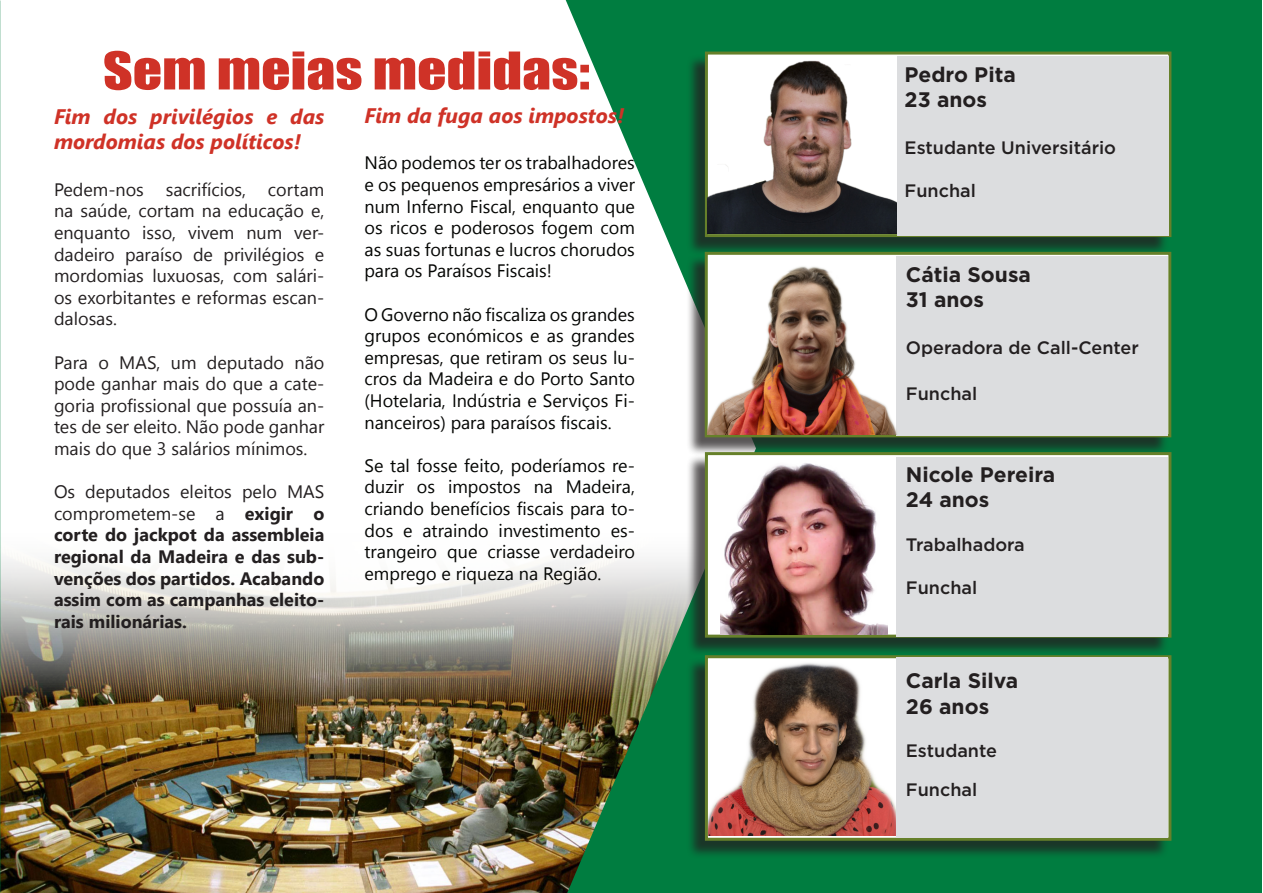
<style>
.page{position:relative;width:1263px;height:893px;background:#fff}
.page>*{position:absolute;margin:0;border:0;box-sizing:border-box;transform-origin:0 0}
.t1{font:48px "Impact";color:#cf3227;scale:1.2 1}
.t2{font:700 21px "Gotham";color:#231f20}
.t3{font:italic 700 21px/25.2px "Segoe UI";color:#cf3227}
.t4{font:18px/21.6px "Segoe UI";color:#040503;text-align:justify}
.t5{font:18px/21.6px "Segoe UI";color:#231f20;text-align:justify}
.t6{font:700 18px/21.6px "Segoe UI";color:#231f20;text-align:justify}
.t7{font:500 18px "Gotham";color:#231f20}
.s1{font-weight:400}
</style>
<div class="page">
<img style="left:0;top:521px;width:567px;height:372px">
<img style="left:567px;top:559px;width:270px;height:334px">
<svg style="left:566px;top:0;width:271px;height:523px"></svg>
<div style="left:837px;top:0;width:424px;height:893px;background:#007d40"></div>
<div style="left:686px;top:54px;width:483px;height:202px;background:#231f20;opacity:.75"></div>
<svg style="left:705px;top:52px;width:466px;height:185px;background:#788c4a"></svg>
<img style="left:708px;top:54px;width:190px;height:179px">
<div style="left:686px;top:254px;width:483px;height:202px;background:#231f20;opacity:.75"></div>
<div style="left:705px;top:252px;width:466px;height:185px;background:#fff;border:3px solid #66802a"></div>
<div style="left:686px;top:454px;width:483px;height:202px;background:#231f20;opacity:.75"></div>
<div style="left:705px;top:452px;width:466px;height:186px;background:#fff;border:3px solid #66802a"></div>
<div style="left:686px;top:657px;width:483px;height:202px;background:#231f20;opacity:.75"></div>
<svg style="left:705px;top:655px;width:466px;height:186px;background:#829555"></svg>
<div style="left:897px;top:56px;width:271px;height:180px;background:#dcdddf"></div>
<img style="left:721px;top:463px;width:167px;height:172px">
<img style="left:709px;top:660px;width:187px;height:175px">
<div style="left:896px;top:256px;width:272px;height:180px;background:#dcdddf"></div>
<div style="left:896px;top:457px;width:272px;height:180px;background:#dcdddf"></div>
<div style="left:896px;top:657px;width:272px;height:181px;background:#dcdddf"></div>
<img style="left:707px;top:259px;width:190px;height:176px">
<p class="t1" style="left:103px;top:33px;width:407px">Sem meias medidas:</p>
<p class="t3" style="left:364px;top:102px;width:261px">Fim da fuga aos impostos!</p>
<p class="t4" style="left:364px;top:152px;width:272px">Não podemos ter os trabalhadores e os pequenos empresários a viver num Inferno Fiscal, enquanto que os ricos e poderosos fogem com as suas fortunas e lucros chorudos para os Paraísos Fiscais!</p>
<p class="t4" style="left:364px;top:303px;width:272px">O Governo não fiscaliza os grandes grupos económicos e as grandes empresas, que retiram os seus lu&shy;cros da Madeira e do Porto Santo (Hotelaria, Indústria e Serviços Fi&shy;nanceiros) para paraísos fiscais.</p>
<p class="t4" style="left:364px;top:454px;width:272px">Se tal fosse feito, poderíamos re&shy;duzir os impostos na Madeira, criando benefícios fiscais para to&shy;dos e atraindo investimento es&shy;trangeiro que criasse verdadeiro emprego e riqueza na Região.</p>
<p class="t3" style="left:54px;top:103px;width:272px">Fim dos privilégios e das mordomias dos políticos!</p>
<p class="t5" style="left:54px;top:178px;width:272px">Pedem-nos sacrifícios, cortam na saúde, cortam na educação e, enquanto isso, vivem num ver&shy;dadeiro paraíso de privilégios e mordomias luxuosas, com salári&shy;os exorbitantes e reformas escan&shy;dalosas.</p>
<p class="t5" style="left:54px;top:351px;width:272px">Para o MAS, um deputado não pode ganhar mais do que a cate&shy;goria profissional que possuía an&shy;tes de ser eleito. Não pode ganhar mais do que 3 salários mínimos.</p>
<p class="t6" style="left:54px;top:481px;width:272px"><span class="s1">Os deputados eleitos pelo MAS comprometem-se a</span> exigir o corte do jackpot da assembleia regional da Madeira e das sub&shy;venções dos partidos. Acabando assim com as campanhas eleito&shy;rais milionárias.</p>
<p class="t2" style="left:904px;top:60px;width:113px">Pedro Pita</p>
<p class="t2" style="left:904px;top:86px;width:84px">23 anos</p>
<p class="t7" style="left:904px;top:136px;width:213px">Estudante Universitário</p>
<p class="t7" style="left:904px;top:179px;width:73px">Funchal</p>
<p class="t2" style="left:906px;top:260px;width:127px">Cátia Sousa</p>
<p class="t2" style="left:906px;top:285px;width:80px">31 anos</p>
<p class="t7" style="left:906px;top:335px;width:234px">Operadora de Call-Center</p>
<p class="t7" style="left:906px;top:382px;width:73px">Funchal</p>
<p class="t2" style="left:906px;top:461px;width:151px">Nicole Pereira</p>
<p class="t2" style="left:906px;top:486px;width:85px">24 anos</p>
<p class="t7" style="left:906px;top:532px;width:120px">Trabalhadora</p>
<p class="t7" style="left:906px;top:576px;width:73px">Funchal</p>
<p class="t2" style="left:906px;top:667px;width:114px">Carla Silva</p>
<p class="t2" style="left:906px;top:692px;width:85px">26 anos</p>
<p class="t7" style="left:906px;top:739px;width:93px">Estudante</p>
<p class="t7" style="left:906px;top:778px;width:73px">Funchal</p>
</div>
